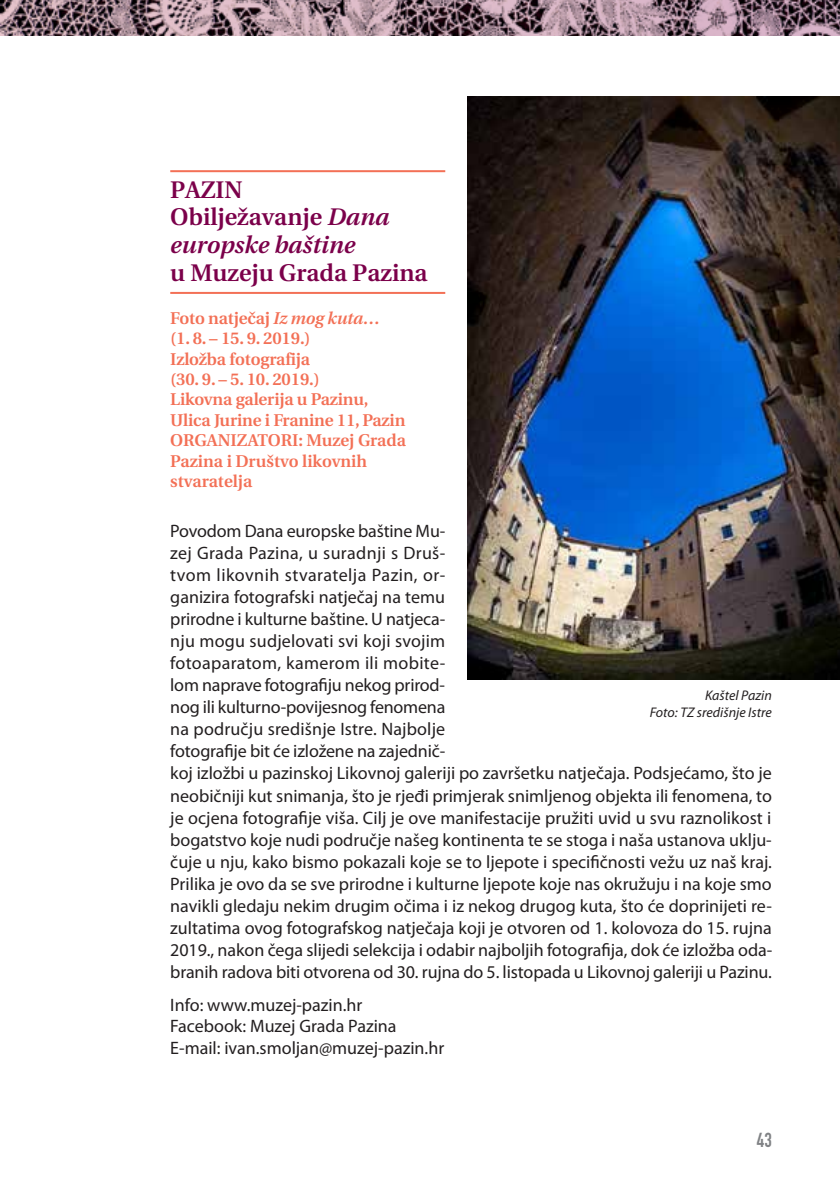
<style>
.page{position:relative;width:840px;height:1180px;background:#fff}
.page>*{position:absolute;margin:0;border:0;box-sizing:border-box;transform-origin:0 0}
.t1{font:italic 600 24px/27.6px "Utopia";color:#7b004a}
.t2{font:600 24px "Utopia";color:#7b004a}
.t3{font:20px "DIN Engschrift Standard";color:#808285}
.t4{font:18px/22px "Myriad Pro";color:#231f20}
.t5{font:600 17px/20.4px "Utopia";letter-spacing:-.01em;color:#f37056}
.t6{font:italic 14px/16.8px "Myriad Pro";color:#231f20;text-align:right}
.s1{font-style:normal}
.s2{font-style:italic}
</style>
<div class="page">
<svg style="left:0;top:0;width:839px;height:35px;background:#8c737e"></svg>
<hr style="left:170px;top:170px;width:275px;height:2px;background:#f37056">
<hr style="left:170px;top:292px;width:275px;height:2px;background:#f37056">
<img style="left:467px;top:96px;width:372px;height:583px">
<h1 class="t1" style="left:170px;top:176px;width:221px"><span class="s1">PAZIN<br>Obilježavanje</span> Dana europske baštine</h1>
<h1 class="t2" style="left:170px;top:259px;width:259px">u Muzeju Grada Pazina</h1>
<p class="t5" style="left:170px;top:308px;width:237px">Foto natječaj <span class="s2">Iz mog kuta…<br></span>(1. 8. – 15. 9. 2019.)<br>Izložba fotografija<br>(30. 9. – 5. 10. 2019.)<br>Likovna galerija u Pazinu,<br>Ulica Jurine i Franine 11, Pazin<br>ORGANIZATORI: Muzej Grada<br>Pazina i Društvo likovnih stvaratelja</p>
<p class="t4" style="left:170px;top:520px;width:603px">Povodom Dana europske baštine Mu-<br>zej Grada Pazina, u suradnji s Druš-<br>tvom likovnih stvaratelja Pazin, or-<br>ganizira fotografski natječaj na temu<br>prirodne i kulturne baštine. U natjeca-<br>nju mogu sudjelovati svi koji svojim<br>fotoaparatom, kamerom ili mobite-<br>lom naprave fotografiju nekog prirod-<br>nog ili kulturno-povijesnog fenomena<br>na području središnje Istre. Najbolje<br>fotografije bit će izložene na zajednič-<br>koj izložbi u pazinskoj Likovnoj galeriji po završetku natječaja. Podsjećamo, što je neobičniji kut snimanja, što je rjeđi primjerak snimljenog objekta ili fenomena, to je ocjena fotografije viša. Cilj je ove manifestacije pružiti uvid u svu raznolikost i bogatstvo koje nudi područje našeg kontinenta te se stoga i naša ustanova uklju&shy;čuje u nju, kako bismo pokazali koje se to ljepote i specifičnosti vežu uz naš kraj.<br>Prilika je ovo da se sve prirodne i kulturne ljepote koje nas okružuju i na koje smo navikli gledaju nekim drugim očima i iz nekog drugog kuta, što će doprinijeti re&shy;zultatima ovog fotografskog natječaja koji je otvoren od 1. kolovoza do 15. rujna 2019., nakon čega slijedi selekcija i odabir najboljih fotografija, dok će izložba oda&shy;branih radova biti otvorena od 30. rujna do 5. listopada u Likovnoj galeriji u Pazinu.</p>
<p class="t4" style="left:170px;top:993px;width:275px">Info: www.muzej-pazin.hr<br>Facebook: Muzej Grada Pazina<br>E-mail: ivan.smoljan@muzej-pazin.hr</p>
<p class="t6" style="left:649px;top:687px;width:123px">Kaštel Pazin<br>Foto: TZ središnje Istre</p>
<p class="t3" style="left:756px;top:1128px;width:16px">43</p>
</div>
